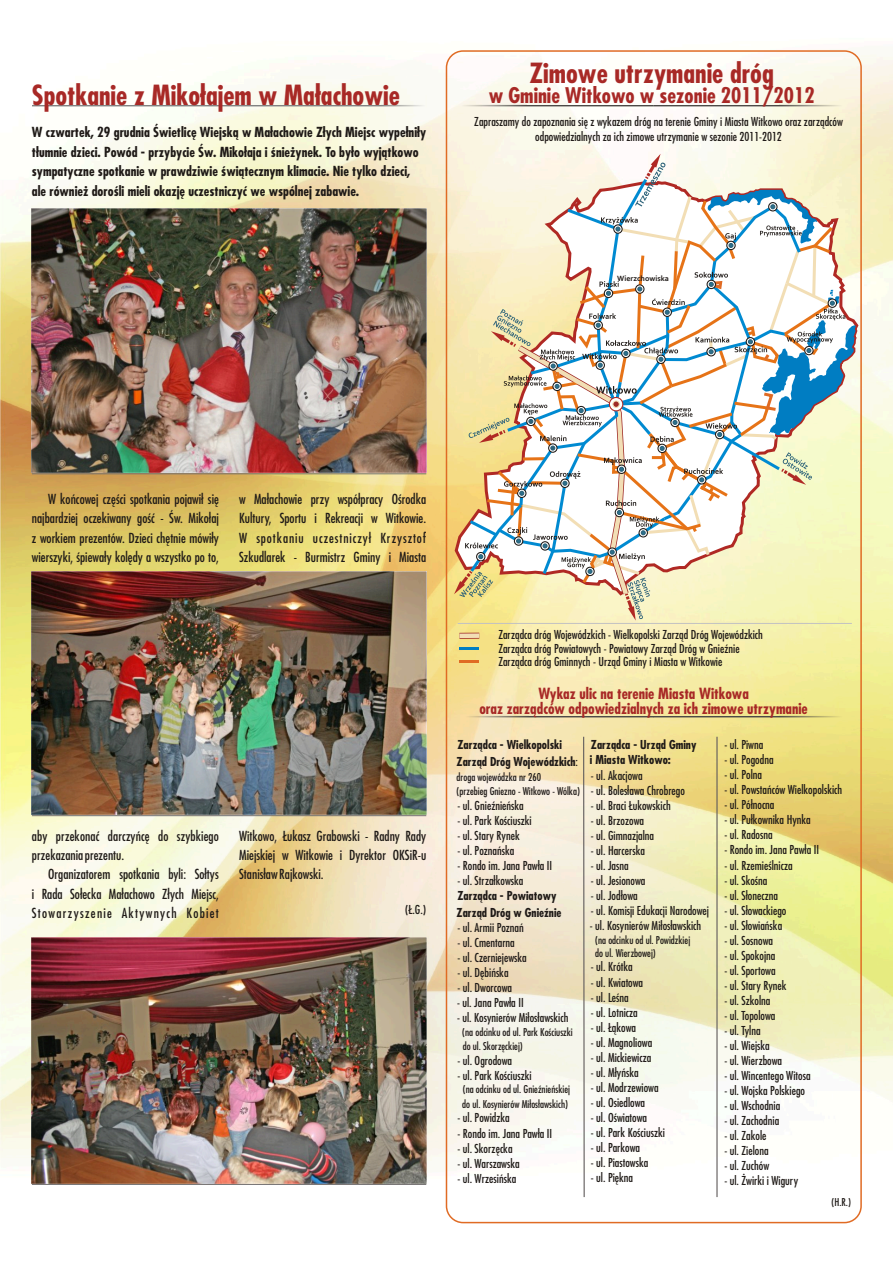
<style>
.page{position:relative;width:893px;height:1263px;background:#fff}
.page>*{position:absolute;margin:0;border:0;box-sizing:border-box;transform-origin:0 0}
.t1{font:700 27px "Fujiyama";color:#a82926}
.t2{font:700 21px "Fujiyama";color:#a82926}
.t3{font:700 15px/15.3px "Fujiyama";color:#a82926;text-align:center}
.t4{font:13.5px/19.5px "Fujiyama";color:#1f1a17;text-align:justify}
.t5{font:700 13.5px/19.8px "Fujiyama";color:#1f1a17}
.t6{font:12px/13.5px "Fujiyama";color:#1f1a17}
.t7{font:700 12px/15.3px "Fujiyama";color:#1f1a17}
.t8{font:10.5px/14.4px "Fujiyama";color:#1f1a17}
.t9{font:700 7.95px "Corbel";color:#1f1a17}
.s1{font-weight:400}
</style>
<div class="page">
<img style="left:0;top:50px;width:893px;height:1145px">
<hr style="left:654px;top:716px;width:197px;height:1px;background:#4d4a47">
<hr style="left:654px;top:105px;width:197px;height:1px;background:#4d4a47">
<svg style="left:454px;top:154px;width:402px;height:467px"></svg>
<div style="left:459px;top:633px;width:20px;height:6px;background:#b4593e"></div>
<div style="left:459px;top:633px;width:20px;height:5px;background:#f2deb5"></div>
<svg style="left:460px;top:647px;width:19px;height:2px"></svg>
<hr style="left:459px;top:660px;width:20px;height:3px;background:#e06b24">
<hr style="left:458px;top:623px;width:394px;height:1px;background:#c2c2c2">
<hr style="left:716px;top:737px;width:2px;height:460px;background:#615c5c">
<svg style="left:582px;top:736px;width:3px;height:461px"></svg>
<hr style="left:457px;top:716px;width:197px;height:1px;background:#4d4a47">
<hr style="left:453px;top:105px;width:201px;height:1px;background:#4d4a47">
<hr style="left:32px;top:105px;width:394px;height:1px;background:#828282">
<hr style="left:32px;top:473px;width:394px;height:1px;background:#737070">
<img style="left:32px;top:209px;width:394px;height:264px">
<img style="left:32px;top:938px;width:394px;height:245px">
<img style="left:32px;top:572px;width:394px;height:242px">
<hr style="left:32px;top:815px;width:394px;height:1px;background:#737070">
<hr style="left:32px;top:1184px;width:394px;height:1px;background:#737070">
<h1 class="t1" style="left:32px;top:84px;width:369px">Spotkanie z Mikołajem w Małachowie</h1>
<p class="t5" style="left:32px;top:124px;width:396px">W czwartek, 29 grudnia Świetlicę Wiejską w Małachowie Złych Miejsc wypełniły tłumnie dzieci. Powód - przybycie Św. Mikołaja i śnieżynek. To było wyjątkowo sympatyczne spotkanie w prawdziwie świątecznym klimacie. Nie tylko dzieci, ale również dorośli mieli okazję uczestniczyć we wspólnej zabawie.</p>
<h1 class="t1" style="left:530px;top:63px;width:246px">Zimowe utrzymanie dróg</h1>
<h2 class="t2" style="left:489px;top:87px;width:327px">w Gminie Witkowo w sezonie 2011/2012</h2>
<p class="t6" style="left:474px;top:115px;width:370px;line-height:15px;text-align:center">Zapraszamy do zapoznania się z wykazem dróg na terenie Gminy i Miasta Witkowo oraz zarządców odpowiedzialnych za ich zimowe utrzymanie w sezonie 2011-2012</p>
<p class="t9" style="left:617px;top:275px;width:53px">Wierzchowiska</p>
<p class="t4" style="left:32px;top:490px;width:189px;text-indent:16px">W końcowej części spotkania pojawił się najbardziej oczekiwany gość - Św. Mikołaj z workiem prezentów. Dzieci chętnie mówiły wierszyki, śpiewały kolędy a wszystko po to,</p>
<p class="t4" style="left:239px;top:490px;width:189px">w Małachowie przy współpracy Ośrodka Kultury, Sportu i Rekreacji w Witkowie.<br>W spotkaniu uczestniczył Krzysztof Szkudlarek - Burmistrz Gminy i Miasta</p>
<p class="t4" style="left:32px;top:827px;width:189px">aby przekonać darczyńcę do szybkiego przekazania prezentu.</p>
<p class="t4" style="left:32px;top:866px;width:189px;text-indent:16px">Organizatorem spotkania byli: Sołtys i Rada Sołecka Małachowo Złych Miejsc, Stowarzyszenie Aktywnych Kobiet</p>
<p class="t4" style="left:239px;top:827px;width:189px">Witkowo, Łukasz Grabowski - Radny Rady Miejskiej w Witkowie i Dyrektor OKSiR-u Stanisław Rajkowski.</p>
<p class="t6" style="left:405px;top:904px;width:23px">(Ł.G.)</p>
<p class="t6" style="left:498px;top:629px;width:266px">Zarządca dróg Wojewódzkich - Wielkopolski Zarząd Dróg Wojewódzkich<br>Zarządca dróg Powiatowych - Powiatowy Zarząd Dróg w Gnieźnie<br>Zarządca dróg Gminnych - Urząd Gminy i Miasta w Witkowie</p>
<p class="t3" style="left:479px;top:688px;width:330px">Wykaz ulic na terenie Miasta Witkowa<br>oraz zarządców odpowiedzialnych za ich zimowe utrzymanie</p>
<p class="t7" style="left:457px;top:737px;width:123px;line-height:16.8px">Zarządca - Wielkopolski<br>Zarząd Dróg Wojewódzkich<span class="s1">:</span></p>
<p class="t8" style="left:457px;top:771px;width:125px">droga wojewódzka nr 260<br>(przebieg Gniezno - Witkowo - Wólka)</p>
<p class="t6" style="left:458px;top:800px;width:68px">- ul. Gnieźnieńska</p>
<p class="t6" style="left:458px;top:815px;width:76px">- ul. Park Kościuszki</p>
<p class="t6" style="left:458px;top:830px;width:64px">- ul. Stary Rynek</p>
<p class="t6" style="left:458px;top:845px;width:58px">- ul. Poznańska</p>
<p class="t6" style="left:458px;top:860px;width:96px">- Rondo im. Jana Pawła II</p>
<p class="t6" style="left:458px;top:875px;width:67px">- ul. Strzałkowska</p>
<p class="t7" style="left:457px;top:889px;width:106px;line-height:16.6px">Zarządca - Powiatowy<br>Zarząd Dróg w Gnieźnie</p>
<p class="t6" style="left:458px;top:922px;width:68px">- ul. Armii Poznań</p>
<p class="t6" style="left:458px;top:937px;width:59px">- ul. Cmentarna</p>
<p class="t6" style="left:458px;top:952px;width:71px">- ul. Czerniejewska</p>
<p class="t6" style="left:458px;top:967px;width:53px">- ul. Dębińska</p>
<p class="t6" style="left:458px;top:982px;width:56px">- ul. Dworcowa</p>
<p class="t6" style="left:457px;top:997px;width:68px">- ul. Jana Pawła II</p>
<p class="t6" style="left:457px;top:1012px;width:113px">- ul. Kosynierów Miłosławskich</p>
<p class="t8" style="left:462px;top:1026px;width:112px">(na odcinku od ul. Park Kościuszki do ul. Skorzęckiej)</p>
<p class="t6" style="left:458px;top:1055px;width:56px">- ul. Ogrodowa</p>
<p class="t6" style="left:458px;top:1070px;width:76px">- ul. Park Kościuszki</p>
<p class="t8" style="left:462px;top:1083px;width:109px">(na odcinku od ul. Gnieźnieńskiej do ul. Kosynierów Miłosławskich)</p>
<p class="t6" style="left:458px;top:1112px;width:54px">- ul. Powidzka</p>
<p class="t6" style="left:458px;top:1127px;width:96px">- Rondo im. Jana Pawła II</p>
<p class="t6" style="left:458px;top:1142px;width:57px">- ul. Skorzęcka</p>
<p class="t6" style="left:458px;top:1157px;width:64px">- ul. Warszawska</p>
<p class="t6" style="left:458px;top:1172px;width:60px">- ul. Wrzesińska</p>
<p class="t7" style="left:590px;top:738px;width:108px">Zarządca - Urząd Gminy i Miasta Witkowo:</p>
<p class="t6" style="left:591px;top:769px;width:53px">- ul. Akacjowa</p>
<p class="t6" style="left:591px;top:785px;width:96px">- ul. Bolesława Chrobrego</p>
<p class="t6" style="left:591px;top:800px;width:81px">- ul. Braci Łukowskich</p>
<p class="t6" style="left:591px;top:815px;width:55px">- ul. Brzozowa</p>
<p class="t6" style="left:591px;top:830px;width:65px">- ul. Gimnazjalna</p>
<p class="t6" style="left:591px;top:845px;width:56px">- ul. Harcerska</p>
<p class="t6" style="left:591px;top:860px;width:39px">- ul. Jasna</p>
<p class="t6" style="left:591px;top:875px;width:56px">- ul. Jesionowa</p>
<p class="t6" style="left:591px;top:890px;width:48px">- ul. Jodłowa</p>
<p class="t6" style="left:591px;top:905px;width:120px">- ul. Komisji Edukacji Narodowej</p>
<p class="t6" style="left:590px;top:920px;width:113px">- ul. Kosynierów Miłosławskich</p>
<p class="t8" style="left:595px;top:934px;width:97px;line-height:13.2px">(na odcinku od ul. Powidzkiej do ul. Wierzbowej)</p>
<p class="t6" style="left:591px;top:961px;width:43px">- ul. Krótka</p>
<p class="t6" style="left:591px;top:976px;width:54px">- ul. Kwiatowa</p>
<p class="t6" style="left:591px;top:991px;width:39px">- ul. Leśna</p>
<p class="t6" style="left:591px;top:1006px;width:48px">- ul. Lotnicza</p>
<p class="t6" style="left:591px;top:1021px;width:47px">- ul. Łąkowa</p>
<p class="t6" style="left:591px;top:1036px;width:63px">- ul. Magnoliowa</p>
<p class="t6" style="left:591px;top:1051px;width:62px">- ul. Mickiewicza</p>
<p class="t6" style="left:591px;top:1066px;width:49px">- ul. Młyńska</p>
<p class="t6" style="left:591px;top:1081px;width:69px">- ul. Modrzewiowa</p>
<p class="t6" style="left:591px;top:1097px;width:56px">- ul. Osiedlowa</p>
<p class="t6" style="left:591px;top:1112px;width:58px">- ul. Oświatowa</p>
<p class="t6" style="left:591px;top:1127px;width:76px">- ul. Park Kościuszki</p>
<p class="t6" style="left:591px;top:1142px;width:51px">- ul. Parkowa</p>
<p class="t6" style="left:591px;top:1157px;width:59px">- ul. Piastowska</p>
<p class="t6" style="left:591px;top:1172px;width:44px">- ul. Piękna</p>
<p class="t6" style="left:724px;top:739px;width:41px">- ul. Piwna</p>
<p class="t6" style="left:724px;top:754px;width:51px">- ul. Pogodna</p>
<p class="t6" style="left:724px;top:769px;width:39px">- ul. Polna</p>
<p class="t6" style="left:724px;top:784px;width:119px">- ul. Powstańców Wielkopolskich</p>
<p class="t6" style="left:724px;top:799px;width:52px">- ul. Północna</p>
<p class="t6" style="left:724px;top:814px;width:88px">- ul. Pułkownika Hynka</p>
<p class="t6" style="left:724px;top:829px;width:50px">- ul. Radosna</p>
<p class="t6" style="left:724px;top:844px;width:96px">- Rondo im. Jana Pawła II</p>
<p class="t6" style="left:724px;top:859px;width:70px">- ul. Rzemieślnicza</p>
<p class="t6" style="left:724px;top:874px;width:45px">- ul. Skośna</p>
<p class="t6" style="left:724px;top:889px;width:55px">- ul. Słoneczna</p>
<p class="t6" style="left:724px;top:904px;width:64px">- ul. Słowackiego</p>
<p class="t6" style="left:724px;top:919px;width:59px">- ul. Słowiańska</p>
<p class="t6" style="left:724px;top:934px;width:50px">- ul. Sosnowa</p>
<p class="t6" style="left:724px;top:949px;width:53px">- ul. Spokojna</p>
<p class="t6" style="left:724px;top:965px;width:53px">- ul. Sportowa</p>
<p class="t6" style="left:724px;top:980px;width:64px">- ul. Stary Rynek</p>
<p class="t6" style="left:724px;top:995px;width:48px">- ul. Szkolna</p>
<p class="t6" style="left:724px;top:1010px;width:53px">- ul. Topolowa</p>
<p class="t6" style="left:724px;top:1025px;width:38px">- ul. Tylna</p>
<p class="t6" style="left:724px;top:1040px;width:47px">- ul. Wiejska</p>
<p class="t6" style="left:724px;top:1055px;width:59px">- ul. Wierzbowa</p>
<p class="t6" style="left:724px;top:1070px;width:88px">- ul. Wincentego Witosa</p>
<p class="t6" style="left:724px;top:1085px;width:82px">- ul. Wojska Polskiego</p>
<p class="t6" style="left:724px;top:1100px;width:57px">- ul. Wschodnia</p>
<p class="t6" style="left:724px;top:1115px;width:56px">- ul. Zachodnia</p>
<p class="t6" style="left:724px;top:1130px;width:44px">- ul. Zakole</p>
<p class="t6" style="left:724px;top:1145px;width:46px">- ul. Zielona</p>
<p class="t6" style="left:724px;top:1160px;width:46px">- ul. Zuchów</p>
<p class="t6" style="left:724px;top:1175px;width:75px">- ul. Żwirki i Wigury</p>
<p class="t8" style="left:831px;top:1196px;width:21px">(H.R.)</p>
</div>
